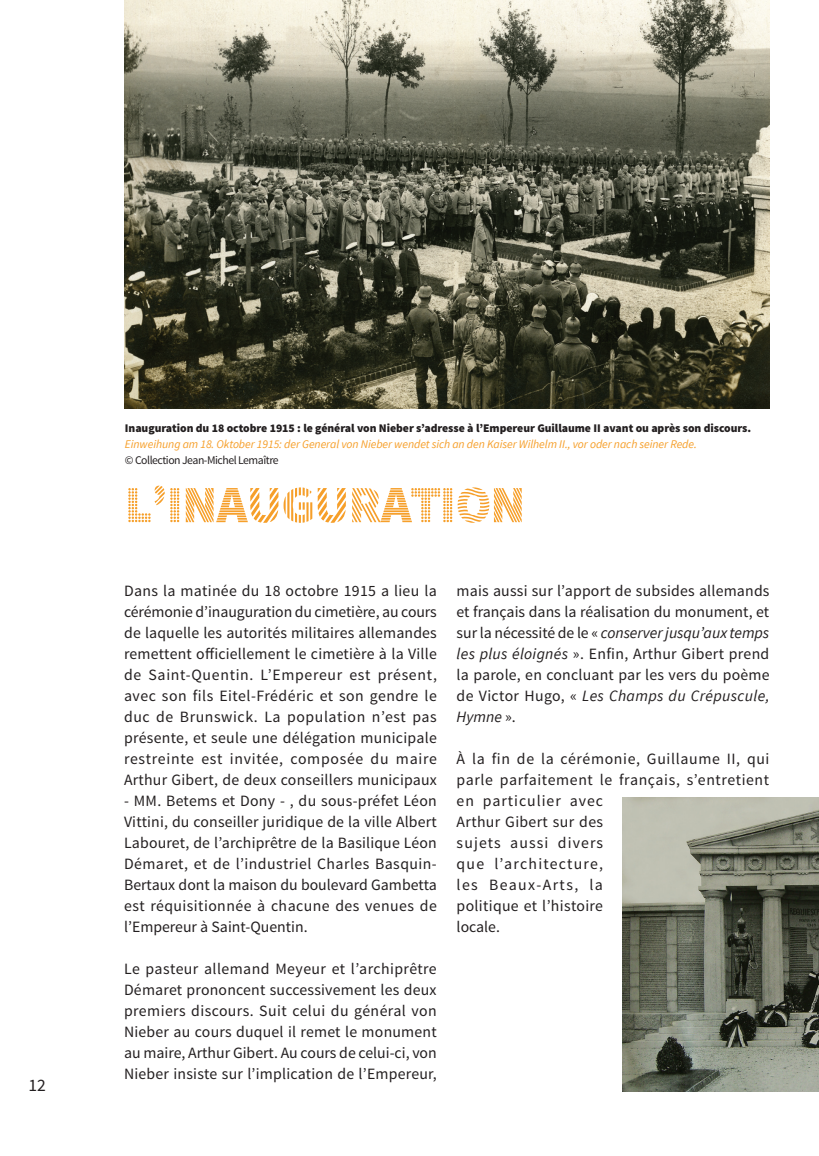
<style>
.page{position:relative;width:819px;height:1156px;background:#fff}
.page>*{position:absolute;margin:0;border:0;box-sizing:border-box;transform-origin:0 0}
.t1{font:52.5px "Source Sans Pro DISPLAY";letter-spacing:-.02em;color:#f69f2a}
.t2{font:17.5px "Source Sans Pro";color:#231f20}
.t3{font:15.75px/21px "Source Sans Pro";letter-spacing:.02em;color:#231f20;text-align:justify}
.t4{font:15.75px/21px "Source Sans Pro";letter-spacing:.04em;color:#231f20}
.t5{font:900 11.72px "Source Sans Pro";letter-spacing:-.005em;color:#231f20}
.t6{font:italic 11.72px "Source Sans Pro";letter-spacing:-.005em;color:#f69f2a}
.t7{font:11.72px "Source Sans Pro";letter-spacing:-.04em;color:#231f20}
.s1{font-style:italic}
</style>
<div class="page">
<img style="left:125px;top:0;width:644px;height:408px">
<img style="left:623px;top:797px;width:196px;height:294px">
<p class="t2" style="left:28px;top:1074px;width:19px">12</p>
<p class="t5" style="left:125px;top:421px;width:627px">Inauguration du 18 octobre 1915 : le général von Nieber s’adresse à l’Empereur Guillaume II avant ou après son discours.</p>
<p class="t6" style="left:125px;top:437px;width:573px">Einweihung am 18. Oktober 1915: der General von Nieber wendet sich an den Kaiser Wilhelm II., vor oder nach seiner Rede.</p>
<p class="t7" style="left:125px;top:452px;width:155px">© Collection Jean-Michel Lemaître</p>
<h1 class="t1" style="left:124px;top:477px;width:402px">L’INAUGURATION</h1>
<p class="t3" style="left:124px;top:580px;width:314px">Dans la matinée du 18 octobre 1915 a lieu la cérémonie d’inauguration du cimetière, au cours de laquelle les autorités militaires allemandes remettent officiellement le cimetière à la Ville de Saint-Quentin. L’Empereur est présent, avec son fils Eitel-Frédéric et son gendre le duc de Brunswick. La population n’est pas présente, et seule une délégation municipale restreinte est invitée, composée du maire Arthur Gibert, de deux conseillers municipaux</p>
<p class="t3" style="left:124px;top:790px;width:314px">- MM. Betems et Dony - , du sous-préfet Léon Vittini, du conseiller juridique de la ville Albert Labouret, de l’archiprêtre de la Basilique Léon Démaret, et de l’industriel Charles Basquin-Bertaux dont la maison du boulevard Gambetta est réquisitionnée à chacune des venues de l’Empereur à Saint-Quentin.</p>
<p class="t3" style="left:124px;top:958px;width:314px">Le pasteur allemand Meyeur et l’archiprêtre Démaret prononcent successivement les deux premiers discours. Suit celui du général von Nieber au cours duquel il remet le monument au maire, Arthur Gibert. Au cours de celui-ci, von Nieber insiste sur l’implication de l’Empereur,</p>
<p class="t3" style="left:456px;top:580px;width:314px">mais aussi sur l’apport de subsides allemands et français dans la réalisation du monument, et sur la nécessité de le « <span class="s1">conserver jusqu’aux temps les plus éloignés</span> ». Enfin, Arthur Gibert prend la parole, en concluant par les vers du poème de Victor Hugo, « <span class="s1">Les Champs du Crépuscule, Hymne</span> ».</p>
<p class="t4" style="left:456px;top:748px;width:314px">À la fin de la cérémonie, Guillaume II, qui parle parfaitement le français, s’entretient en particulier avec<br>Arthur Gibert sur des<br>sujets aussi divers<br>que l’architecture,<br>les Beaux-Arts, la<br>politique et l’histoire<br>locale.</p>
</div>
